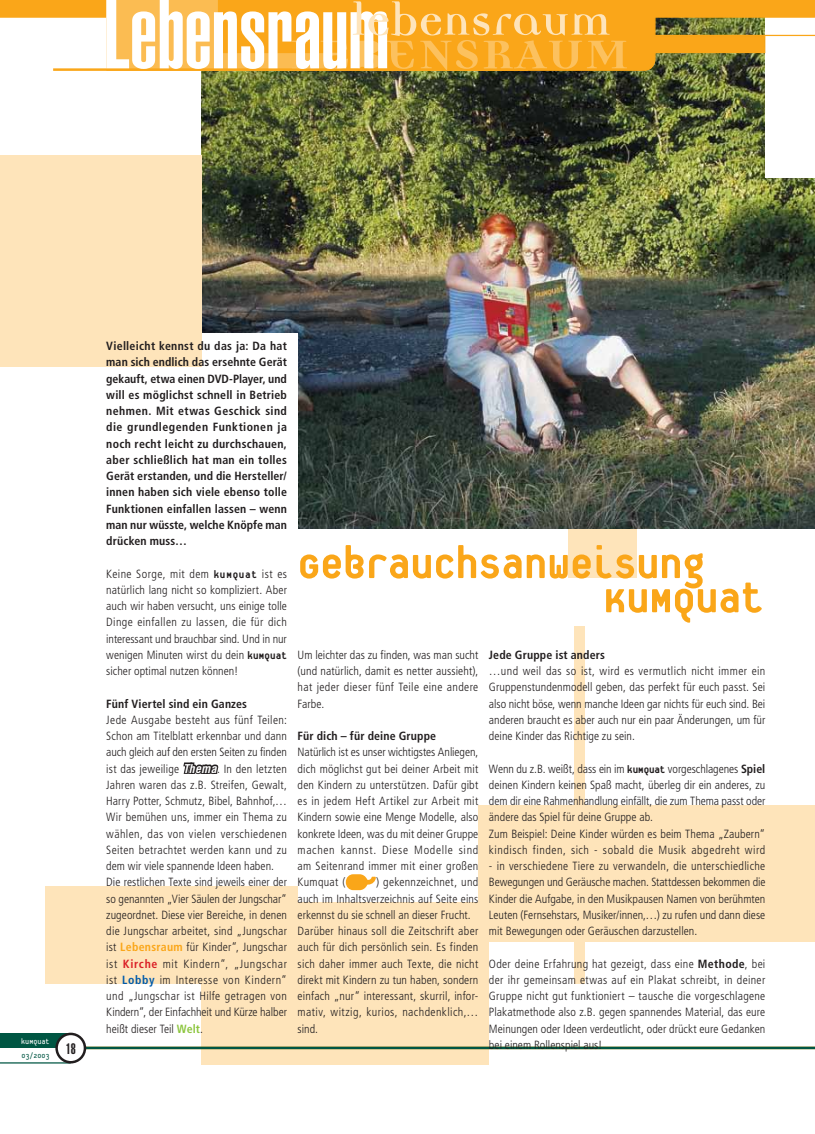
<style>
.page{position:relative;width:815px;height:1134px;background:#fff}
.page>*{position:absolute;margin:0;border:0;box-sizing:border-box;transform-origin:0 0}
.t1{font:65px "Democratica Bold Oldstyle";color:#fcc15e}
.t2{font:800 50px "Platelet";letter-spacing:-.01em;color:#faa619}
.t3{font:50px "Democratica Bold Oldstyle";color:#fee4ba}
.t4{font:900 extra-condensed 15px "Helvetica";color:#221e1f}
.t5{font:300 condensed 11.88px/16.2px "Frutiger";letter-spacing:.01em;color:#221e1f;text-align:justify}
.t6{font:700 condensed 11.88px/16.2px "Frutiger";letter-spacing:.01em;color:#221e1f;text-align:justify}
.t7{font:8.75px "Platelet";color:#fff}
.t8{font:8.75px "Platelet";color:#005643}
.s1{font-family:"Platelet";font-weight:800;font-stretch:normal}
.s2{font-family:"Helvetica";font-weight:700;font-style:italic;color:#fff}
.s3{font-weight:700;color:#faa619}
.s4{font-weight:700;color:#da2027}
.s5{font-weight:700;color:#005aaa}
.s6{font-weight:700;color:#8dc63f}
.s7{font-weight:700}
</style>
<div class="page">
<div style="left:568px;top:366px;width:68px;height:212px;background:#fee4ba"></div>
<img style="left:202px;top:71px;width:613px;height:458px">
<div style="left:82px;top:334px;width:216px;height:211px;background:#fff"></div>
<div style="left:765px;top:0;width:50px;height:177px;background:#fff"></div>
<div style="left:0;top:155px;width:202px;height:211px;background:#fee4ba"></div>
<div style="left:478px;top:805px;width:337px;height:137px;background:#fee4ba"></div>
<div style="left:574px;top:626px;width:11px;height:358px;background:#fee4ba"></div>
<div style="left:202px;top:903px;width:287px;height:162px;background:#fee4ba"></div>
<div style="left:45px;top:886px;width:253px;height:98px;background:#fee4ba"></div>
<hr style="left:83px;top:1047px;width:732px;height:2px;background:#005643">
<div style="left:0;top:1033px;width:72px;height:14px;background:#005643"></div>
<hr style="left:0;top:1062px;width:71px;height:1px;background:#005643">
<div style="left:57px;top:1034px;width:28px;height:28px;background:#fff;border-radius:50%"></div>
<div style="left:55px;top:1033px;width:31px;height:30px;border:2px solid #221e1f;border-radius:50%"></div>
<svg style="left:0;top:0;width:815px;height:71px"></svg>
<svg style="left:183px;top:762px;width:36px;height:13px"></svg>
<svg style="left:346px;top:874px;width:30px;height:16px"></svg>
<h2 class="t3" style="left:352px;top:-2px;width:261px">lebensraum</h2>
<h1 class="t1" style="left:289px;top:20px;width:343px">lebensraum</h1>
<p class="t7" style="left:21px;top:1038px;width:30px">kuMquat</p>
<p class="t8" style="left:21px;top:1052px;width:30px">03/2003</p>
<p class="t4" style="left:66px;top:1040px;width:11px">18</p>
<p class="t6" style="left:106px;top:338px;width:182px">Vielleicht kennst du das ja: Da hat man sich endlich das ersehnte Gerät gekauft, etwa einen DVD-Player, und will es möglichst schnell in Betrieb nehmen. Mit etwas Geschick sind die grundlegenden Funktionen ja noch recht leicht zu durchschauen, aber schließlich hat man ein tolles Gerät erstanden, und die Hersteller/ innen haben sich viele ebenso tolle Funktionen einfallen lassen – wenn man nur wüsste, welche Knöpfe man drücken muss…</p>
<p class="t5" style="left:106px;top:565px;width:182px">Keine Sorge, mit dem <span class="s1">kuMquat</span> ist es natürlich lang nicht so kompliziert. Aber auch wir haben versucht, uns einige tolle Dinge einfallen zu lassen, die für dich interessant und brauchbar sind. Und in nur wenigen Minuten wirst du dein <span class="s1">kuMquat </span>sicher optimal nutzen können!</p>
<p class="t6" style="left:106px;top:695px;width:142px">Fünf Viertel sind ein Ganzes</p>
<p class="t5" style="left:106px;top:712px;width:182px;text-align:left">Jede Ausgabe besteht aus fünf Teilen:<br>Schon am Titelblatt erkennbar und dann auch gleich auf den ersten Seiten zu finden ist das jeweilige <span class="s2">Thema</span>. In den letzten Jahren waren das z.B. Streifen, Gewalt, Harry Potter, Schmutz, Bibel, Bahnhof,… Wir bemühen uns, immer ein Thema zu wählen, das von vielen verschiedenen Seiten betrachtet werden kann und zu dem wir viele spannende Ideen haben.<br>Die restlichen Texte sind jeweils einer der so genannten „Vier Säulen der Jungschar“ zugeordnet. Diese vier Bereiche, in denen die Jungschar arbeitet, sind „Jungschar ist <span class="s3">Lebensraum</span> für Kinder“, Jungschar ist <span class="s4">Kirche</span> mit Kindern“, „Jungschar ist <span class="s5">Lobby</span> im Interesse von Kindern“ und „Jungschar ist Hilfe getragen von Kindern“, der Einfachheit und Kürze halber heißt dieser Teil <span class="s6">Welt</span>.</p>
<h2 class="t2" style="left:298px;top:543px;width:409px">Gebrauchsanweisung</h2>
<h2 class="t2" style="left:604px;top:578px;width:161px">KuMquat</h2>
<p class="t5" style="left:298px;top:647px;width:182px">Um leichter das zu finden, was man sucht (und natürlich, damit es netter aussieht), hat jeder dieser fünf Teile eine andere Farbe.</p>
<p class="t6" style="left:298px;top:728px;width:140px">Für dich – für deine Gruppe</p>
<p class="t5" style="left:298px;top:744px;width:182px">Natürlich ist es unser wichtigstes Anliegen, dich möglichst gut bei deiner Arbeit mit den Kindern zu unterstützen. Dafür gibt es in jedem Heft Artikel zur Arbeit mit Kindern sowie eine Menge Modelle, also konkrete Ideen, was du mit deiner Gruppe machen kannst. Diese Modelle sind am Seitenrand immer mit einer großen Kumquat (</p>
<p class="t5" style="left:298px;top:874px;width:182px;text-align:left;text-indent:78px">) gekennzeichnet, und auch im Inhaltsverzeichnis auf Seite eins erkennst du sie schnell an dieser Frucht.<br>Darüber hinaus soll die Zeitschrift aber auch für dich persönlich sein. Es finden sich daher immer auch Texte, die nicht direkt mit Kindern zu tun haben, sondern einfach „nur“ interessant, skurril, infor&shy;mativ, witzig, kurios, nachdenklich,… sind.</p>
<p class="t6" style="left:489px;top:647px;width:118px">Jede Gruppe ist anders</p>
<p class="t5" style="left:489px;top:663px;width:278px">…und weil das so ist, wird es vermutlich nicht immer ein Gruppenstundenmodell geben, das perfekt für euch passt. Sei also nicht böse, wenn manche Ideen gar nichts für euch sind. Bei anderen braucht es aber auch nur ein paar Änderungen, um für deine Kinder das Richtige zu sein.</p>
<p class="t5" style="left:489px;top:760px;width:278px;text-align:left">Wenn du z.B. weißt, dass ein im <span class="s1">kuMquat</span> vorgeschlagenes <span class="s7">Spiel </span>deinen Kindern keinen Spaß macht, überleg dir ein anderes, zu dem dir eine Rahmenhandlung einfällt, die zum Thema passt oder ändere das Spiel für deine Gruppe ab.<br>Zum Beispiel: Deine Kinder würden es beim Thema „Zaubern“ kindisch finden, sich - sobald die Musik abgedreht wird</p>
<p class="t5" style="left:489px;top:858px;width:278px">- in verschiedene Tiere zu verwandeln, die unterschiedliche Bewegungen und Geräusche machen. Stattdessen bekommen die Kinder die Aufgabe, in den Musikpausen Namen von berühmten Leuten (Fernsehstars, Musiker/innen,…) zu rufen und dann diese mit Bewegungen oder Geräuschen darzustellen.</p>
<p class="t5" style="left:489px;top:955px;width:278px">Oder deine Erfahrung hat gezeigt, dass eine <span class="s7">Methode</span>, bei der ihr gemeinsam etwas auf ein Plakat schreibt, in deiner Gruppe nicht gut funktioniert – tausche die vorgeschlagene Plakatmethode also z.B. gegen spannendes Material, das eure Meinungen oder Ideen verdeutlicht, oder drückt eure Gedanken bei einem Rollenspiel aus!</p>
</div>
